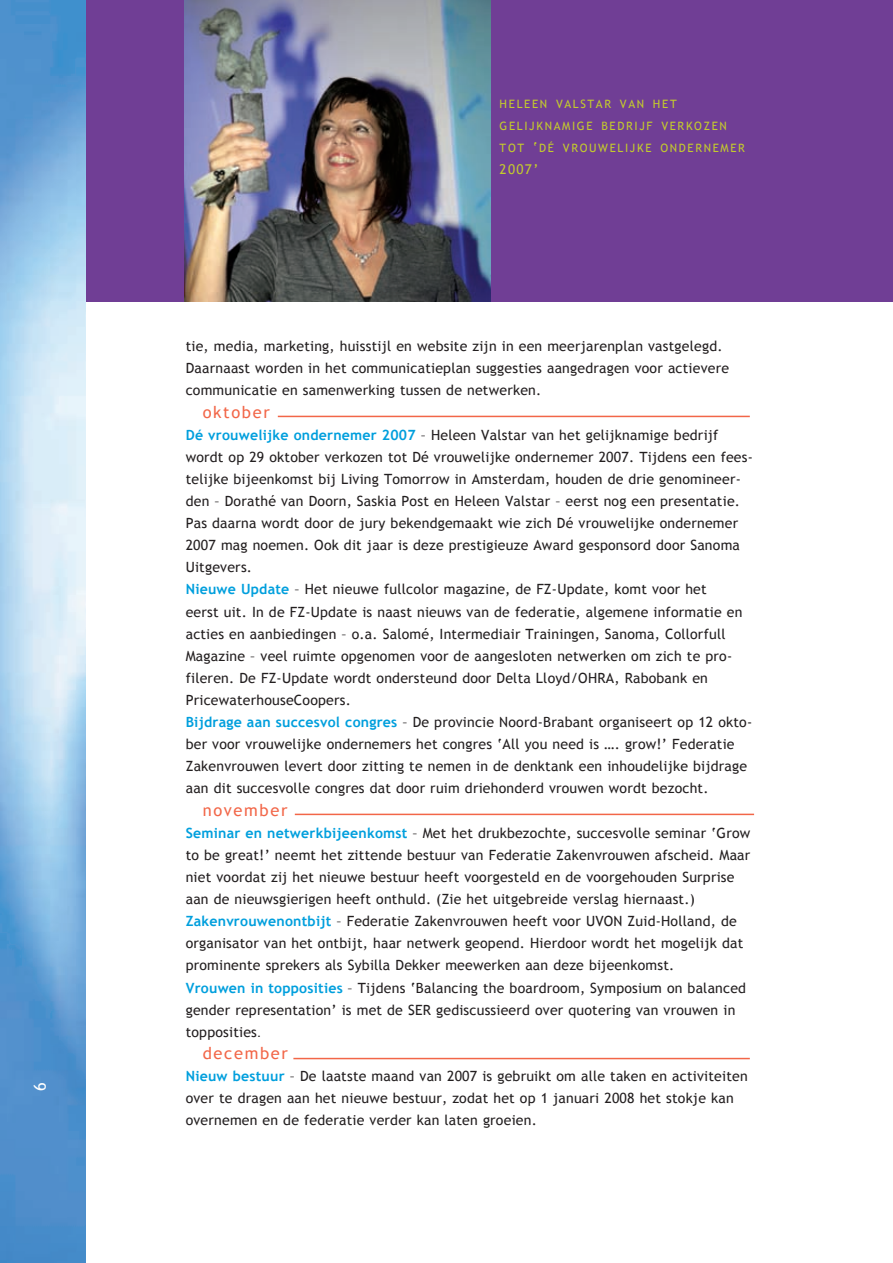
<style>
.page{position:relative;width:893px;height:1263px;background:#fff}
.page>*{position:absolute;margin:0;border:0;box-sizing:border-box;transform-origin:0 0}
.t1{font:16.5px "Trebuchet MS";letter-spacing:.1em;color:#f26648}
.t2{font:16.5px "Trebuchet MS";color:#fff}
.t3{font:14.1px/22px "Trebuchet MS";letter-spacing:.015em;color:#231f20}
.t4{font:13.5px "Trebuchet MS";color:#c3cb2d}
.t5{font:11.55px/22px "Trebuchet MS";letter-spacing:.145em;color:#c3cb2d}
.s1{font-size:13.5px}
.s2{font-weight:700;color:#009fdd}
.s3{font-family:"Arial"}
</style>
<div class="page">
<div style="left:0;top:0;width:893px;height:302px;background:#703e95"></div>
<img style="left:0;top:0;width:85px;height:1263px">
<hr style="left:278px;top:416px;width:472px;height:1px;background:#f26648">
<hr style="left:295px;top:814px;width:459px;height:1px;background:#f26648">
<hr style="left:293px;top:1058px;width:457px;height:1px;background:#f26648">
<img style="left:184px;top:0;width:306px;height:302px">
<p class="t2" style="left:30px;top:1091px;width:10px;rotate:-90deg">6</p>
<p class="t5" style="left:500px;top:93px;width:247px">HELEEN VALSTAR VAN HET<br>GELIJKNAMIGE BEDRIJF VERKOZEN<br>TOT <span class="s1">‘</span>DÉ VROUWELIJKE ONDERNEMER</p>
<p class="t4" style="left:500px;top:162px;width:40px">2007’</p>
<p class="t3" style="left:186px;top:335px;width:545px">tie, media, marketing, huisstijl en website zijn in een meerjarenplan vastgelegd.<br>Daarnaast worden in het communicatieplan suggesties aangedragen voor actievere communicatie en samenwerking tussen de netwerken.</p>
<p class="t1" style="left:203px;top:402px;width:69px">oktober</p>
<p class="t3" style="left:186px;top:424px;width:569px"><span class="s2">Dé vrouwelijke ondernemer 2007</span> – Heleen Valstar van het gelijknamige bedrijf wordt op 29 oktober verkozen tot Dé vrouwelijke ondernemer 2007. Tijdens een fees&shy;telijke bijeenkomst bij Living Tomorrow in Amsterdam, houden de drie genomineer&shy;den – Dorathé van Doorn, Saskia Post en Heleen Valstar – eerst nog een presentatie.<br>Pas daarna wordt door de jury bekendgemaakt wie zich Dé vrouwelijke ondernemer 2007 mag noemen. Ook dit jaar is deze prestigieuze Award gesponsord door Sanoma Uitgevers.<br><span class="s2">Nieuwe Update</span> – Het nieuwe fullcolor magazine, de FZ-Update, komt voor het<br>eerst uit. In de FZ-Update is naast nieuws van de federatie, algemene informatie en acties en aanbiedingen – o.a. Salomé, Intermediair Trainingen, Sanoma, Collorfull Magazine – veel ruimte opgenomen voor de aangesloten netwerken om zich te pro&shy;fileren. De FZ-Update wordt ondersteund door Delta Lloyd/OHRA, Rabobank en PricewaterhouseCoopers.<br><span class="s2">Bijdrage aan succesvol congres</span> – De provincie Noord-Brabant organiseert op 12 okto&shy;ber voor vrouwelijke ondernemers het congres ‘All you need is …. grow!’ Federatie Zakenvrouwen levert door zitting te nemen in de denktank een inhoudelijke bijdrage aan dit succesvolle congres dat door ruim driehonderd vrouwen wordt bezocht.</p>
<p class="t1" style="left:203px;top:800px;width:86px">november</p>
<p class="t3" style="left:186px;top:822px;width:566px"><span class="s2">Seminar en netwerkbijeenkomst</span> – Met het drukbezochte, succesvolle seminar ‘Grow to be great!’ neemt het zittende bestuur van Federatie Zakenvrouwen afscheid. Maar niet voordat zij het nieuwe bestuur heeft voorgesteld en de voorgehouden Surprise aan de nieuwsgierigen heeft onthuld. (Zie het uitgebreide verslag hiernaast.)<br><span class="s2">Zakenvrouwenontbijt</span> – Federatie Zakenvrouwen heeft voor UVON Zuid-Holland, de organisator van het ontbijt, haar netwerk geopend. Hierdoor wordt het mogelijk dat prominente sprekers als Sybilla Dekker meewerken aan deze bijeenkomst.<br><span class="s2">Vrouwen in topposities</span> – Tijdens ‘Balancing the boardroom, Symposium on balanced gender representation’ is met de SER gediscussieerd over quotering van vrouwen in topposities<span class="s3">.</span></p>
<p class="t1" style="left:203px;top:1043px;width:87px">december</p>
<p class="t3" style="left:186px;top:1065px;width:564px"><span class="s2">Nieuw bestuur</span> – De laatste maand van 2007 is gebruikt om alle taken en activiteiten over te dragen aan het nieuwe bestuur, zodat het op 1 januari 2008 het stokje kan overnemen en de federatie verder kan laten groeien.</p>
</div>
